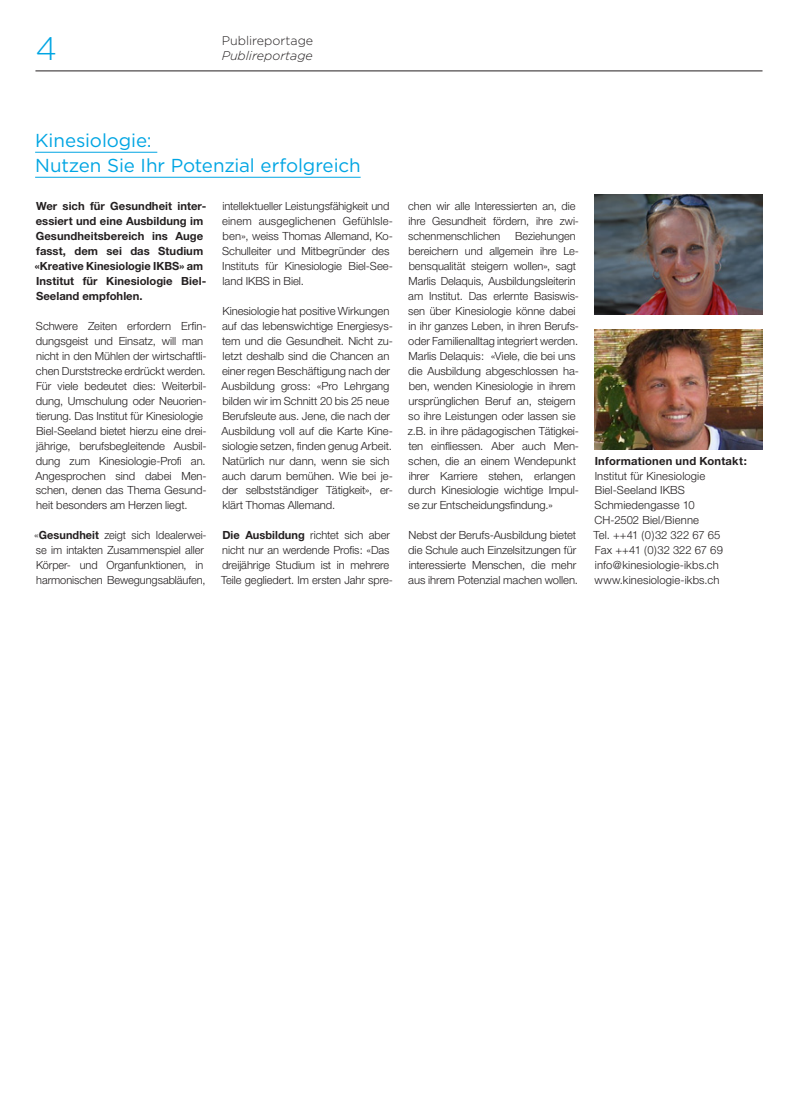
<style>
.page{position:relative;width:798px;height:1099px;background:#fff}
.page>*{position:absolute;margin:0;border:0;box-sizing:border-box;transform-origin:0 0}
.t1{font:300 32.5px "Gotham";color:#00a5e3}
.Haupttitel_Deutsch{font:18.75px "Gotham";letter-spacing:-.005em;color:#00a5e3}
.t2{font:300 12.5px "Gotham";color:#231f20}
.t3{font:italic 300 12.5px "Gotham";color:#231f20}
.Lauftext_Deutsch{font:300 11.25px/15px "Helvetica Neue";letter-spacing:-.005em;color:#231f20}
.Lauftext_Deutsch-2{font:700 11.25px/15px "Helvetica Neue East A";letter-spacing:.005em;color:#231f20}
.Lauftext_Deutsch-3{font:700 11.25px "Helvetica Neue";letter-spacing:.02em;color:#231f20}
.s1{font-weight:700}
</style>
<div class="page">
<hr style="left:35px;top:71px;width:727px;height:1px;background:#231f20">
<hr style="left:35px;top:152px;width:122px;height:1px;background:#00a5e3">
<hr style="left:35px;top:177px;width:325px;height:1px;background:#00a5e3">
<img style="left:594px;top:195px;width:168px;height:120px">
<img style="left:594px;top:330px;width:168px;height:119px">
<p class="t1" style="left:35px;top:30px;width:23px">4</p>
<p class="t2" style="left:221px;top:33px;width:93px">Publireportage</p>
<p class="t3" style="left:221px;top:48px;width:93px">Publireportage</p>
<p class="Haupttitel_Deutsch" style="left:35px;top:130px;width:118px">Kinesiologie:</p>
<p class="Haupttitel_Deutsch" style="left:35px;top:155px;width:327px">Nutzen Sie Ihr Potenzial erfolgreich</p>
<p class="Lauftext_Deutsch-2" style="left:35px;top:198px;width:173px">Wer sich für Gesundheit inter&shy;essiert und eine Ausbildung im<br>Gesundheitsbereich ins Auge fasst, dem sei das Studium «Kreative Kinesiologie IKBS» am<br>Institut für Kinesiologie Biel-<br>Seeland empfohlen.</p>
<p class="Lauftext_Deutsch" style="left:35px;top:318px;width:173px">Schwere Zeiten erfordern Erfin&shy;dungsgeist und Einsatz, will man nicht in den Mühlen der wirtschaftli&shy;chen Durststrecke erdrückt werden.<br>Für viele bedeutet dies: Weiterbil&shy;dung, Umschulung oder Neuorien&shy;tierung. Das Institut für Kinesiologie Biel-Seeland bietet hierzu eine drei&shy;jährige, berufsbegleitende Ausbil&shy;dung zum Kinesiologie-Profi an.<br>Angesprochen sind dabei Men&shy;schen, denen das Thema Gesund&shy;heit besonders am Herzen liegt.</p>
<p class="Lauftext_Deutsch" style="left:34px;top:527px;width:174px">«<span class="s1">Gesundheit</span> zeigt sich Idealerwei&shy;se im intakten Zusammenspiel aller Körper- und Organfunktionen, in harmonischen Bewegungsabläufen,</p>
<p class="Lauftext_Deutsch" style="left:222px;top:198px;width:172px">intellektueller Leistungsfähigkeit und einem ausgeglichenen Gefühlsle&shy;ben», weiss Thomas Allemand, Ko-Schulleiter und Mitbegründer des Instituts für Kinesiologie Biel-See&shy;land IKBS in Biel.</p>
<p class="Lauftext_Deutsch" style="left:221px;top:303px;width:173px">Kinesiologie hat positive Wirkungen auf das lebenswichtige Energiesys&shy;tem und die Gesundheit. Nicht zu&shy;letzt deshalb sind die Chancen an einer regen Beschäftigung nach der Ausbildung gross: «Pro Lehrgang bilden wir im Schnitt 20 bis 25 neue Berufsleute aus. Jene, die nach der Ausbildung voll auf die Karte Kine&shy;siologie setzen, finden genug Arbeit.<br>Natürlich nur dann, wenn sie sich auch darum bemühen. Wie bei je&shy;der selbstständiger Tätigkeit», er&shy;klärt Thomas Allemand.</p>
<p class="Lauftext_Deutsch" style="left:221px;top:527px;width:173px"><span class="s1">Die Ausbildung</span> richtet sich aber nicht nur an werdende Profis: «Das dreijährige Studium ist in mehrere Teile gegliedert. Im ersten Jahr spre-</p>
<p class="Lauftext_Deutsch" style="left:408px;top:198px;width:172px">chen wir alle Interessierten an, die ihre Gesundheit fördern, ihre zwi&shy;schenmenschlichen</p>
<p class="Lauftext_Deutsch" style="left:408px;top:228px;width:172px;text-indent:107px">Beziehungen bereichern und allgemein ihre Le&shy;bensqualität steigern wollen», sagt Marlis Delaquis, Ausbildungsleiterin am Institut. Das erlernte Basiswis&shy;sen über Kinesiologie könne dabei in ihr ganzes Leben, in ihren Berufs&shy;oder Familienalltag integriert werden.</p>
<p class="Lauftext_Deutsch" style="left:408px;top:348px;width:172px">Marlis Delaquis: «Viele, die bei uns die Ausbildung abgeschlossen ha&shy;ben, wenden Kinesiologie in ihrem ursprünglichen Beruf an, steigern so ihre Leistungen oder lassen sie z.B. in ihre pädagogischen Tätigkei&shy;ten einfliessen. Aber auch Men&shy;schen, die an einem Wendepunkt ihrer Karriere stehen, erlangen durch Kinesiologie wichtige Impul&shy;se zur Entscheidungsfindung.»</p>
<p class="Lauftext_Deutsch" style="left:408px;top:527px;width:171px">Nebst der Berufs-Ausbildung bietet die Schule auch Einzelsitzungen für interessierte Menschen, die mehr aus ihrem Potenzial machen wollen.</p>
<p class="Lauftext_Deutsch-3" style="left:594px;top:453px;width:154px">Informationen und Kontakt:</p>
<p class="Lauftext_Deutsch" style="left:594px;top:468px;width:112px">Institut für Kinesiologie<br>Biel-Seeland IKBS</p>
<p class="Lauftext_Deutsch" style="left:594px;top:497px;width:102px">Schmiedengasse 10</p>
<p class="Lauftext_Deutsch" style="left:594px;top:512px;width:106px">CH-2502 Biel/Bienne</p>
<p class="Lauftext_Deutsch" style="left:593px;top:527px;width:128px">Tel. ++41 (0)32 322 67 65</p>
<p class="Lauftext_Deutsch" style="left:594px;top:542px;width:130px">Fax ++41 (0)32 322 67 69</p>
<p class="Lauftext_Deutsch" style="left:594px;top:557px;width:126px">info@kinesiologie-ikbs.ch</p>
<p class="Lauftext_Deutsch" style="left:594px;top:572px;width:126px">www.kinesiologie-ikbs.ch</p>
</div>
